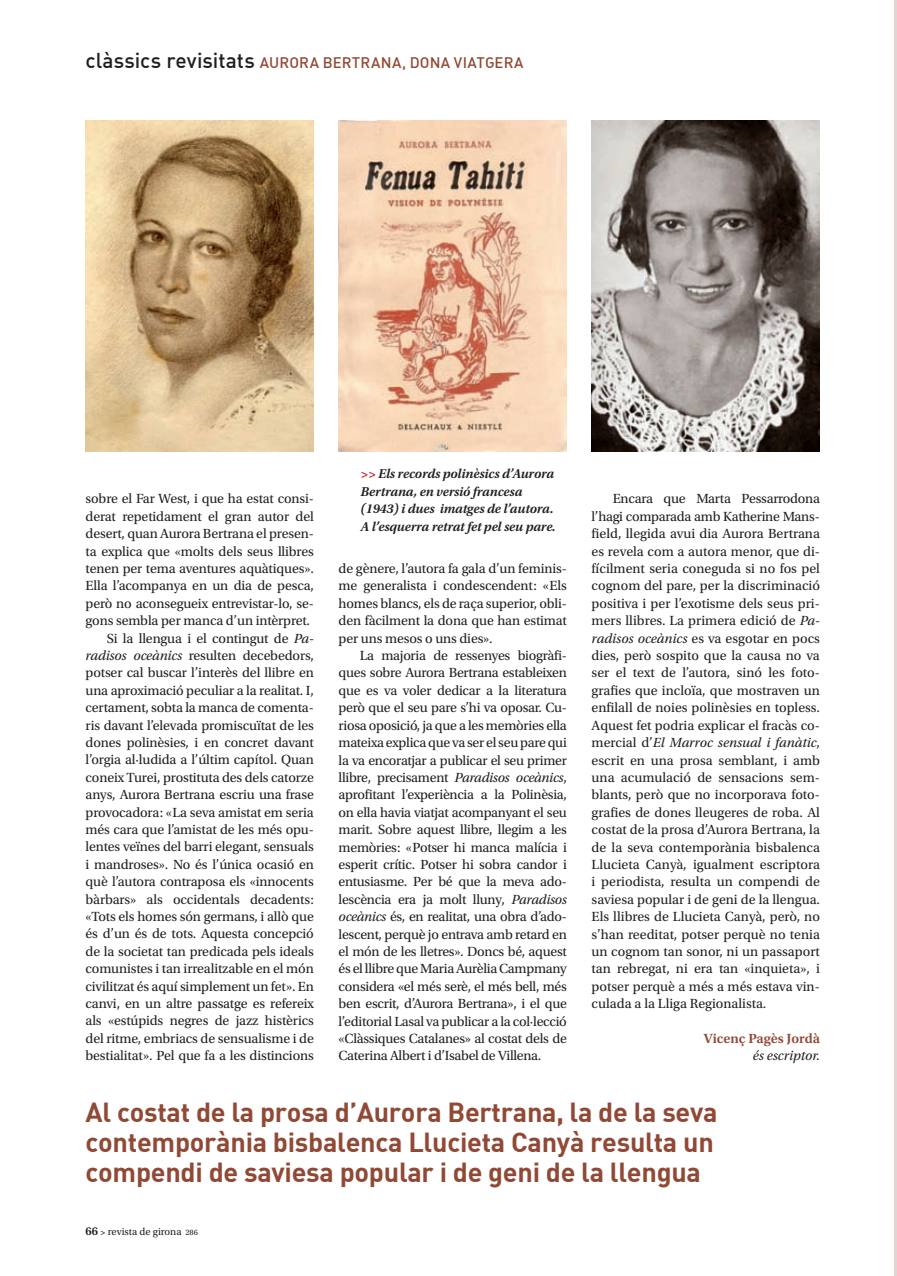
<style>
.page{position:relative;width:897px;height:1276px;background:#fff}
.page>*{position:absolute;margin:0;border:0;box-sizing:border-box;transform-origin:0 0}
.t1{font:27px/30px "DIN Bold";letter-spacing:-.01em;color:#914935}
.t2{font:15px "DIN Medium Alternate";letter-spacing:.01em;color:#914935}
.t3{font:13.95px/17.4px "Utopia Std";color:#231f20;text-align:justify}
.t4{font:600 13.95px "Utopia Std";color:#914935}
.t5{font:italic 13.95px "Utopia Std";color:#231f20}
.Secccions_Peus{font:italic 600 13.5px/17.4px "Utopia Std";letter-spacing:-.01em;color:#231f20}
.t6{font:10.5px "Utopia Std";color:#231f20}
.s1{font-size:21px;color:#231f20}
.s2{font-style:italic}
.s3{color:#d2161e}
.s4{font-weight:600;font-size:12px}
.s5{font-weight:600;font-size:9px}
.s6{font-size:8.25px}
</style>
<div class="page">
<hr style="left:894px;top:1px;width:3px;height:1274px;background:#e1d7d2">
<img style="left:86px;top:120px;width:228px;height:331px">
<img style="left:338px;top:120px;width:229px;height:331px">
<img style="left:591px;top:120px;width:229px;height:332px">
<p class="t2" style="left:86px;top:53px;width:439px"><span class="s1">clàssics revisitats</span> AURORA BERTRANA, DONA VIATGERA</p>
<p class="t3" style="left:86px;top:490px;width:230px">sobre el Far West, i que ha estat consi&shy;derat repetidament el gran autor del desert, quan Aurora Bertrana el presen&shy;ta explica que «molts dels seus llibres tenen per tema aventures aquàtiques».<br>Ella l’acompanya en un dia de pesca, però no aconsegueix entrevistar-lo, se&shy;gons sembla per manca d’un intèrpret.</p>
<p class="t3" style="left:86px;top:629px;width:230px;text-indent:21px">Si la llengua i el contingut de <span class="s2">Pa&shy;radisos oceànics</span> resulten decebedors, potser cal buscar l’interès del llibre en una aproximació peculiar a la realitat. I, certament, sobta la manca de comenta&shy;ris davant l’elevada promiscuïtat de les dones polinèsies, i en concret davant l’orgia al·ludida a l’últim capítol. Quan coneix Turei, prostituta des dels catorze anys, Aurora Bertrana escriu una frase provocadora: «La seva amistat em seria més cara que l’amistat de les més opu&shy;lentes veïnes del barri elegant, sensuals i mandroses». No és l’única ocasió en què l’autora contraposa els «innocents bàrbars» als occidentals decadents: «Tots els homes són germans, i allò que és d’un és de tots. Aquesta concepció de la societat tan predicada pels ideals comunistes i tan irrealitzable en el món civilitzat és aquí simplement un fet». En canvi, en un altre passatge es refereix als «estúpids negres de jazz histèrics del ritme, embriacs de sensualisme i de bestialitat». Pel que fa a les distincions</p>
<p class="Secccions_Peus" style="left:360px;top:465px;width:195px"><span class="s3">&gt;&gt;</span> Els records polinèsics d’Aurora<br>Bertrana, en versió francesa (1943) i dues imatges de l’autora.</p>
<p class="Secccions_Peus" style="left:360px;top:517px;width:196px">A l’esquerra retrat fet pel seu pare.</p>
<p class="t3" style="left:338px;top:560px;width:230px">de gènere, l’autora fa gala d’un feminis&shy;me generalista i condescendent: «Els homes blancs, els de raça superior, obli&shy;den fàcilment la dona que han estimat per uns mesos o uns dies».</p>
<p class="t3" style="left:338px;top:647px;width:230px;text-indent:21px">La majoria de ressenyes biogràfi&shy;ques sobre Aurora Bertrana estableixen que es va voler dedicar a la literatura però que el seu pare s’hi va oposar. Cu&shy;riosa oposició, ja que a les memòries ella mateixa explica que va ser el seu pare qui la va encoratjar a publicar el seu primer llibre, precisament <span class="s2">Paradisos oceànics</span>, aprofitant l’experiència a la Polinèsia, on ella havia viatjat acompanyant el seu marit. Sobre aquest llibre, llegim a les memòries: «Potser hi manca malícia i esperit crític. Potser hi sobra candor i entusiasme. Per bé que la meva ado&shy;lescència era ja molt lluny, <span class="s2">Paradisos oceànics</span> és, en realitat, una obra d’ado&shy;lescent, perquè jo entrava amb retard en el món de les lletres». Doncs bé, aquest és el llibre que Maria Aurèlia Campmany considera «el més serè, el més bell, més ben escrit, d’Aurora Bertrana», i el que l’editorial Lasal va publicar a la col·lecció «Clàssiques Catalanes» al costat dels de Caterina Albert i d’Isabel de Villena.</p>
<p class="t3" style="left:591px;top:490px;width:230px;text-align:left;text-indent:21px">Encara que Marta Pessarrodona l’hagi comparada amb Katherine Mans&shy;field, llegida avui dia Aurora Bertrana es revela com a autora menor, que di&shy;fícilment seria coneguda si no fos pel cognom del pare, per la discriminació positiva i per l’exotisme dels seus pri&shy;mers llibres. La primera edició de <span class="s2">Pa&shy;radisos oceànics</span> es va esgotar en pocs dies, però sospito que la causa no va ser el text de l’autora, sinó les foto&shy;grafies que incloïa, que mostraven un enfilall de noies polinèsies en topless.<br>Aquest fet podria explicar el fracàs co&shy;mercial d’<span class="s2">El Marroc sensual i fanàtic</span>, escrit en una prosa semblant, i amb una acumulació de sensacions sem&shy;blants, però que no incorporava foto&shy;grafies de dones lleugeres de roba. Al costat de la prosa d’Aurora Bertrana, la de la seva contemporània bisbalenca Llucieta Canyà, igualment escriptora i periodista, resulta un compendi de saviesa popular i de geni de la llengua.<br>Els llibres de Llucieta Canyà, però, no s’han reeditat, potser perquè no tenia un cognom tan sonor, ni un passaport tan rebregat, ni era tan «inquieta», i potser perquè a més a més estava vin&shy;culada a la Lliga Regionalista.</p>
<p class="t4" style="left:704px;top:1030px;width:117px">Vicenç Pagès Jordà</p>
<p class="t5" style="left:752px;top:1048px;width:69px">és escriptor.</p>
<p class="t1" style="left:86px;top:1096px;width:633px">Al costat de la prosa d’Aurora Bertrana, la de la seva contemporània bisbalenca Llucieta Canyà resulta un compendi de saviesa popular i de geni de la llengua</p>
<p class="t6" style="left:86px;top:1225px;width:114px"><span class="s4">66</span> <span class="s5">&gt;</span> revista de girona <span class="s6">286</span></p>
</div>
